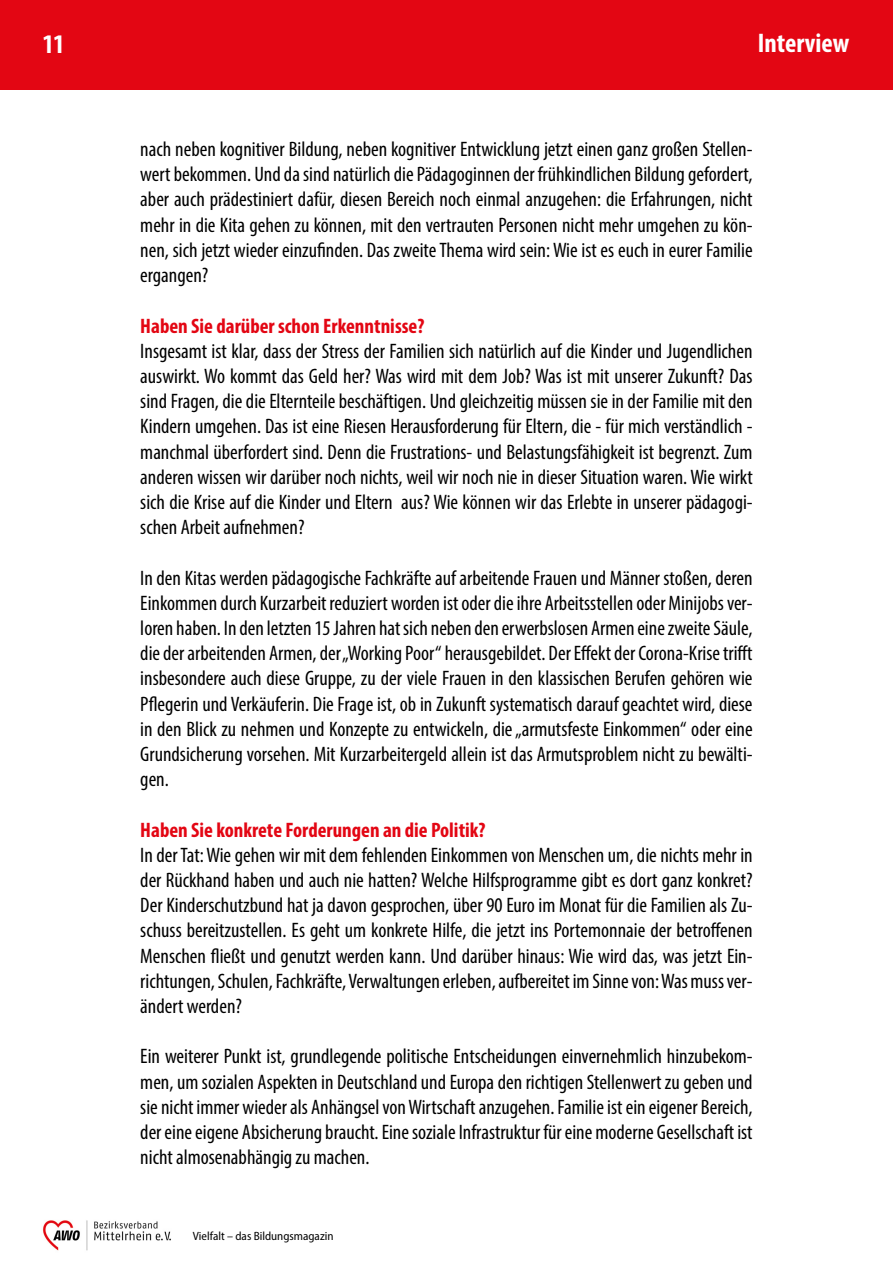
<style>
.page{position:relative;width:893px;height:1263px;background:#fff}
.page>*{position:absolute;margin:0;border:0;box-sizing:border-box;transform-origin:0 0}
.t1{font:700 condensed 27px "Myriad Pro";color:#fff}
.t2{font:condensed 21px/25.2px "Myriad Pro";color:#000;text-align:justify}
.t3{font:700 condensed 21px "Myriad Pro";color:#e30613}
.t4{font:semi-condensed 12px "Myriad Pro";color:#000}
</style>
<div class="page">
<div style="left:0;top:0;width:893px;height:89px;background:#e30613"></div>
<img style="left:42px;top:1220px;width:129px;height:31px">
<p class="t1" style="left:43px;top:27px;width:24px">11</p>
<p class="t1" style="left:758px;top:26px;width:93px">Interview</p>
<p class="t2" style="left:140px;top:136px;width:614px">nach neben kognitiver Bildung, neben kognitiver Entwicklung jetzt einen ganz großen Stellen&shy;wert bekommen. Und da sind natürlich die Pädagoginnen der frühkindlichen Bildung gefordert, aber auch prädestiniert dafür, diesen Bereich noch einmal anzugehen: die Erfahrungen, nicht mehr in die Kita gehen zu können, mit den vertrauten Personen nicht mehr umgehen zu kön&shy;nen, sich jetzt wieder einzufinden. Das zweite Thema wird sein: Wie ist es euch in eurer Familie ergangen?</p>
<p class="t3" style="left:140px;top:312px;width:286px">Haben Sie darüber schon Erkenntnisse?</p>
<p class="t2" style="left:140px;top:338px;width:614px">Insgesamt ist klar, dass der Stress der Familien sich natürlich auf die Kinder und Jugendlichen auswirkt. Wo kommt das Geld her? Was wird mit dem Job? Was ist mit unserer Zukunft? Das sind Fragen, die die Elternteile beschäftigen. Und gleichzeitig müssen sie in der Familie mit den Kindern umgehen. Das ist eine Riesen Herausforderung für Eltern, die - für mich verständlich - manchmal überfordert sind. Denn die Frustrations- und Belastungsfähigkeit ist begrenzt. Zum anderen wissen wir darüber noch nichts, weil wir noch nie in dieser Situation waren. Wie wirkt sich die Krise auf die Kinder und Eltern aus? Wie können wir das Erlebte in unserer pädagogi&shy;schen Arbeit aufnehmen?</p>
<p class="t2" style="left:140px;top:565px;width:614px">In den Kitas werden pädagogische Fachkräfte auf arbeitende Frauen und Männer stoßen, deren Einkommen durch Kurzarbeit reduziert worden ist oder die ihre Arbeitsstellen oder Minijobs ver&shy;loren haben. In den letzten 15 Jahren hat sich neben den erwerbslosen Armen eine zweite Säule, die der arbeitenden Armen, der „Working Poor“ herausgebildet. Der Effekt der Corona-Krise trifft insbesondere auch diese Gruppe, zu der viele Frauen in den klassischen Berufen gehören wie Pflegerin und Verkäuferin. Die Frage ist, ob in Zukunft systematisch darauf geachtet wird, diese in den Blick zu nehmen und Konzepte zu entwickeln, die „armutsfeste Einkommen“ oder eine Grundsicherung vorsehen. Mit Kurzarbeitergeld allein ist das Armutsproblem nicht zu bewälti&shy;gen.</p>
<p class="t3" style="left:140px;top:816px;width:347px">Haben Sie konkrete Forderungen an die Politik?</p>
<p class="t2" style="left:140px;top:842px;width:614px">In der Tat: Wie gehen wir mit dem fehlenden Einkommen von Menschen um, die nichts mehr in der Rückhand haben und auch nie hatten? Welche Hilfsprogramme gibt es dort ganz konkret?<br>Der Kinderschutzbund hat ja davon gesprochen, über 90 Euro im Monat für die Familien als Zu&shy;schuss bereitzustellen. Es geht um konkrete Hilfe, die jetzt ins Portemonnaie der betroffenen Menschen fließt und genutzt werden kann. Und darüber hinaus: Wie wird das, was jetzt Ein&shy;richtungen, Schulen, Fachkräfte, Verwaltungen erleben, aufbereitet im Sinne von: Was muss ver&shy;ändert werden?</p>
<p class="t2" style="left:140px;top:1043px;width:614px">Ein weiterer Punkt ist, grundlegende politische Entscheidungen einvernehmlich hinzubekom&shy;men, um sozialen Aspekten in Deutschland und Europa den richtigen Stellenwert zu geben und sie nicht immer wieder als Anhängsel von Wirtschaft anzugehen. Familie ist ein eigener Bereich, der eine eigene Absicherung braucht. Eine soziale Infrastruktur für eine moderne Gesellschaft ist nicht almosenabhängig zu machen.</p>
<p class="t4" style="left:193px;top:1228px;width:142px">Vielfalt – das Bildungsmagazin</p>
</div>
